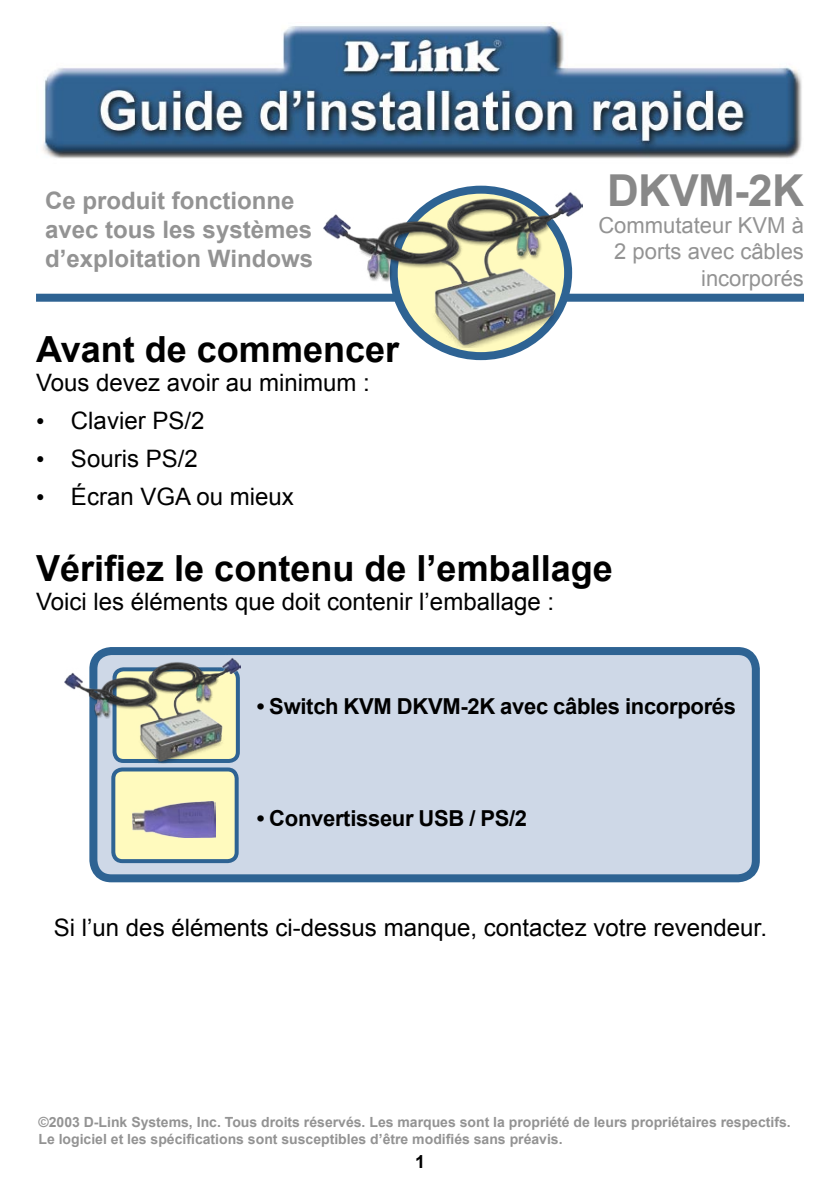
<style>
.page{position:relative;width:840px;height:1191px;background:#fff}
.page>*{position:absolute;margin:0;border:0;box-sizing:border-box;transform-origin:0 0}
.t1{font:700 44px "Arial";letter-spacing:-.015em;color:#888}
.heading_8{font:700 36px "Arial";color:#000}
.t2{font:24px "Arial";color:#000}
.heading_7{font:700 24px/28.8px "Arial";color:#939393}
.t3{font:700 22px "Arial";letter-spacing:-.015em;color:#000}
.t4{font:22px/26.4px "Arial";color:#939393;text-align:right}
.t5{font:700 18px "Arial";color:#000}
.Body_Text_2{font:700 14px/16.8px "Arial";color:#939393}
.s1{font-family:"Times New Roman"}
</style>
<div class="page">
<svg style="left:89px;top:647px;width:671px;height:231px;background:#c0cee0"></svg>
<svg style="left:109px;top:665px;width:133px;height:196px;background:#dae0bd"></svg>
<div style="left:36px;top:294px;width:767px;height:8px;background:#2e6393"></div>
<img style="left:323px;top:189px;width:259px;height:158px">
<img style="left:64px;top:654px;width:177px;height:109px">
<img style="left:132px;top:801px;width:84px;height:37px">
<img style="left:43px;top:22px;width:759px;height:137px">
<p class="heading_7" style="left:45px;top:187px;width:269px">Ce produit fonctionne avec tous les systèmes d’exploitation Windows</p>
<p class="heading_8" style="left:36px;top:326px;width:364px">Avant de commencer</p>
<p class="t2" style="left:36px;top:367px;width:335px">Vous devez avoir au minimum :</p>
<p class="t2" style="left:36px;top:405px;width:170px"><span class="s1">•</span> Clavier PS/2</p>
<p class="t2" style="left:36px;top:442px;width:163px"><span class="s1">•</span> Souris PS/2</p>
<p class="t2" style="left:36px;top:480px;width:259px"><span class="s1">•</span> Écran VGA ou mieux</p>
<p class="t1" style="left:606px;top:162px;width:198px">DKVM-2K</p>
<p class="t4" style="left:598px;top:212px;width:207px">Commutateur KVM à<br>2 ports avec câbles incorporés</p>
<p class="heading_8" style="left:36px;top:545px;width:578px">Vérifiez le contenu de l’emballage</p>
<p class="t2" style="left:36px;top:586px;width:519px">Voici les éléments que doit contenir l’emballage :</p>
<p class="t3" style="left:256px;top:692px;width:480px">• Switch KVM DKVM-2K avec câbles incorporés</p>
<p class="t3" style="left:256px;top:803px;width:272px">• Convertisseur USB / PS/2</p>
<p class="t2" style="left:54px;top:911px;width:714px">Si l’un des éléments ci-dessus manque, contactez votre revendeur.</p>
<p class="Body_Text_2" style="left:38px;top:1114px;width:753px">©2003 D-Link Systems, Inc. Tous droits réservés. Les marques sont la propriété de leurs propriétaires respectifs.<br>Le logiciel et les spécifications sont susceptibles d’être modifiés sans préavis.</p>
<p class="t5" style="left:415px;top:1150px;width:12px">1</p>
</div>
